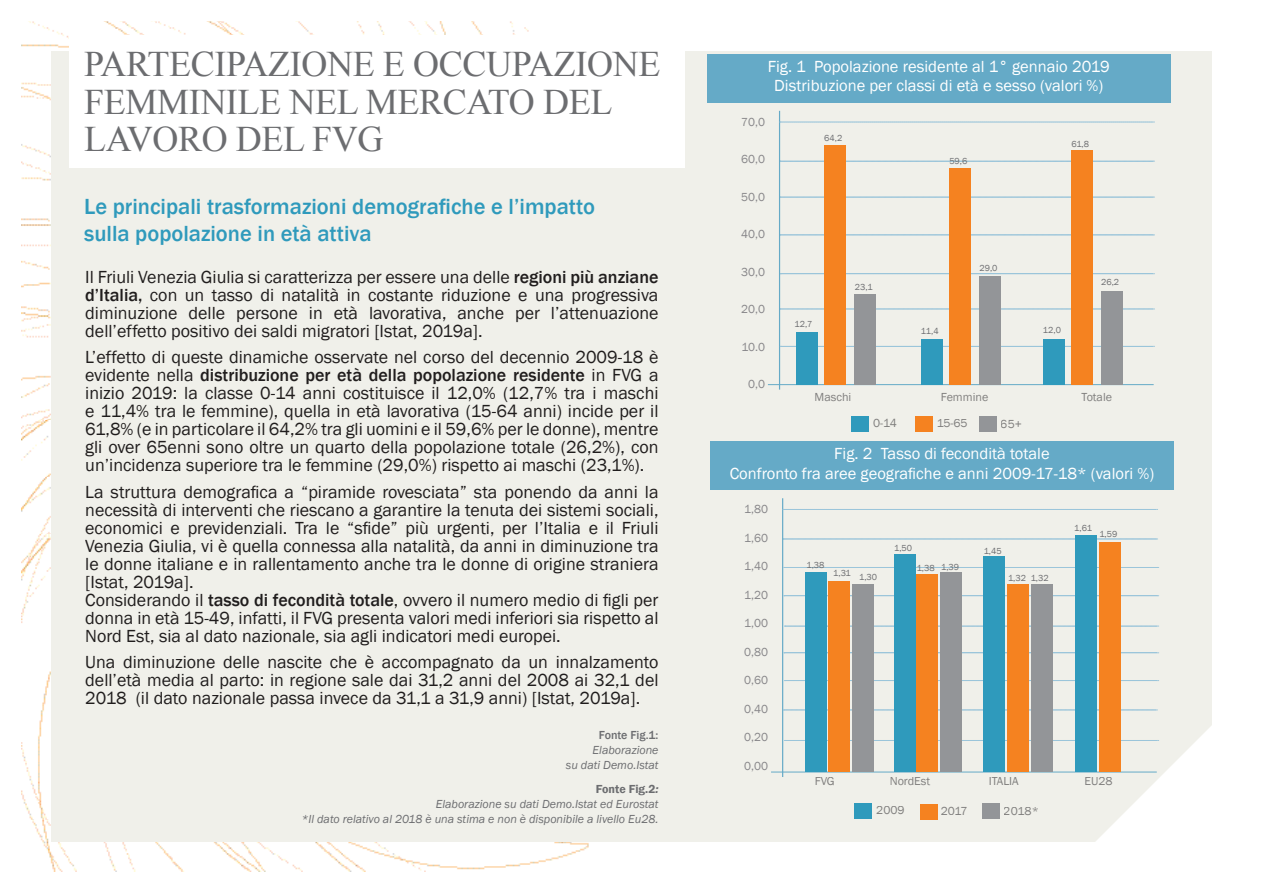
<style>
.page{position:relative;width:1263px;height:893px;background:#fff}
.page>*{position:absolute;margin:0;border:0;box-sizing:border-box;transform-origin:0 0}
.t1{font:36px/37.5px "Times New Roman";letter-spacing:-.01em;color:#6c6d70}
.t2{font:500 22.5px/27px "Franklin Gothic";color:#2f9abc}
.t3{font:18px/18px "Franklin Gothic";color:#231f20;text-align:justify}
.t4{font:16.5px/19.8px "Franklin Gothic";color:#fff;text-align:center}
.t5{font:italic 12px/15px "Franklin Gothic";color:#6c6d70;text-align:right}
.t6{font:12px "Franklin Gothic";color:#88878a}
.t7{font:500 12px "Franklin Gothic";color:#6c6d70}
.t8{font:9px "Franklin Gothic";color:#6c6d70}
.s1{font-weight:500}
.s2{font-weight:600;font-style:normal}
.s3{font-weight:600}
</style>
<div class="page">
<img style="left:21px;top:21px;width:568px;height:851px">
<div style="left:51px;top:51px;width:1161px;height:791px;background:#f0f0ea"></div>
<div style="left:69px;top:35px;width:616px;height:133px;background:#fff"></div>
<svg style="left:780px;top:161px;width:374px;height:1px"></svg>
<svg style="left:780px;top:309px;width:374px;height:1px"></svg>
<svg style="left:780px;top:235px;width:374px;height:1px"></svg>
<svg style="left:780px;top:197px;width:374px;height:1px"></svg>
<svg style="left:780px;top:273px;width:374px;height:1px"></svg>
<div style="left:707px;top:54px;width:463px;height:49px;background:#65aac7"></div>
<hr style="left:768px;top:384px;width:386px;height:1px;background:#65aac7">
<hr style="left:779px;top:111px;width:1px;height:279px;background:#65aac7">
<svg style="left:780px;top:122px;width:374px;height:1px"></svg>
<svg style="left:780px;top:346px;width:374px;height:1px"></svg>
<div style="left:915px;top:416px;width:17px;height:16px;background:#f58220"></div>
<div style="left:851px;top:416px;width:18px;height:16px;background:#2f9abc"></div>
<div style="left:796px;top:332px;width:21px;height:53px;background:#2f9abc"></div>
<div style="left:824px;top:146px;width:22px;height:239px;background:#f58220"></div>
<div style="left:854px;top:295px;width:21px;height:90px;background:#939598"></div>
<div style="left:979px;top:416px;width:18px;height:16px;background:#939598"></div>
<div style="left:921px;top:339px;width:22px;height:46px;background:#2f9abc"></div>
<div style="left:949px;top:169px;width:22px;height:216px;background:#f58220"></div>
<div style="left:979px;top:277px;width:22px;height:108px;background:#939598"></div>
<div style="left:1043px;top:339px;width:22px;height:46px;background:#2f9abc"></div>
<div style="left:1071px;top:151px;width:22px;height:234px;background:#f58220"></div>
<div style="left:1101px;top:291px;width:22px;height:94px;background:#939598"></div>
<svg style="left:783px;top:539px;width:375px;height:1px"></svg>
<svg style="left:784px;top:652px;width:375px;height:1px"></svg>
<svg style="left:784px;top:595px;width:375px;height:1px"></svg>
<svg style="left:784px;top:567px;width:375px;height:1px"></svg>
<svg style="left:784px;top:626px;width:375px;height:1px"></svg>
<div style="left:710px;top:441px;width:464px;height:49px;background:#65aac7"></div>
<hr style="left:771px;top:772px;width:386px;height:1px;background:#65aac7">
<hr style="left:782px;top:498px;width:1px;height:279px;background:#65aac7">
<svg style="left:783px;top:509px;width:375px;height:1px"></svg>
<svg style="left:784px;top:680px;width:375px;height:1px"></svg>
<div style="left:920px;top:804px;width:18px;height:16px;background:#f58220"></div>
<div style="left:854px;top:803px;width:18px;height:16px;background:#2f9abc"></div>
<div style="left:982px;top:803px;width:18px;height:16px;background:#939598"></div>
<svg style="left:783px;top:710px;width:374px;height:1px"></svg>
<svg style="left:784px;top:740px;width:375px;height:1px"></svg>
<div style="left:805px;top:573px;width:22px;height:199px;background:#2f9abc"></div>
<div style="left:828px;top:581px;width:22px;height:191px;background:#f58220"></div>
<div style="left:852px;top:584px;width:21px;height:188px;background:#939598"></div>
<div style="left:894px;top:555px;width:21px;height:217px;background:#2f9abc"></div>
<div style="left:917px;top:574px;width:21px;height:198px;background:#f58220"></div>
<div style="left:940px;top:573px;width:22px;height:199px;background:#939598"></div>
<div style="left:983px;top:556px;width:22px;height:216px;background:#2f9abc"></div>
<div style="left:1007px;top:584px;width:22px;height:188px;background:#f58220"></div>
<div style="left:1031px;top:584px;width:21px;height:188px;background:#939598"></div>
<div style="left:1075px;top:535px;width:21px;height:236px;background:#2f9abc"></div>
<div style="left:1099px;top:542px;width:21px;height:229px;background:#f58220"></div>
<h1 class="t1" style="left:84px;top:45px;width:578px">PARTECIPAZIONE E OCCUPAZIONE<br>FEMMINILE NEL MERCATO DEL<br>LAVORO DEL FVG</h1>
<p class="t2" style="left:84px;top:193px;width:512px">Le principali trasformazioni demografiche e l’impatto sulla popolazione in età attiva</p>
<p class="t3" style="left:85px;top:268px;width:575px">Il Friuli Venezia Giulia si caratterizza per essere una delle <span class="s1">regioni più anziane d’Italia,</span> con un tasso di natalità in costante riduzione e una progressiva diminuzione delle persone in età lavorativa, anche per l’attenuazione dell’effetto positivo dei saldi migratori [Istat, 2019a].</p>
<p class="t3" style="left:85px;top:348px;width:575px">L’effetto di queste dinamiche osservate nel corso del decennio 2009-18 è evidente nella <span class="s1">distribuzione per età della popolazione residente</span> in FVG a inizio 2019: la classe 0-14 anni costituisce il 12,0% (12,7% tra i maschi e 11,4% tra le femmine), quella in età lavorativa (15-64 anni) incide per il 61,8% (e in particolare il 64,2% tra gli uomini e il 59,6% per le donne), mentre gli over 65enni sono oltre un quarto della popolazione totale (26,2%), con un’incidenza superiore tra le femmine (29,0%) rispetto ai maschi (23,1%).</p>
<p class="t3" style="left:85px;top:483px;width:575px;text-align:left">La struttura demografica a “piramide rovesciata” sta ponendo da anni la necessità di interventi che riescano a garantire la tenuta dei sistemi sociali, economici e previdenziali. Tra le “sfide” più urgenti, per l’Italia e il Friuli Venezia Giulia, vi è quella connessa alla natalità, da anni in diminuzione tra le donne italiane e in rallentamento anche tra le donne di origine straniera [Istat, 2019a].<br>Considerando il <span class="s1">tasso di fecondità totale</span>, ovvero il numero medio di figli per donna in età 15-49, infatti, il FVG presenta valori medi inferiori sia rispetto al Nord Est, sia al dato nazionale, sia agli indicatori medi europei.</p>
<p class="t3" style="left:85px;top:653px;width:575px">Una diminuzione delle nascite che è accompagnato da un innalzamento dell’età media al parto: in regione sale dai 31,2 anni del 2008 ai 32,1 del 2018 (il dato nazionale passa invece da 31,1 a 31,9 anni) [Istat, 2019a].</p>
<p class="t7" style="left:599px;top:728px;width:61px">Fonte Fig.1:</p>
<p class="t5" style="left:566px;top:743px;width:94px">Elaborazione<br>su dati Demo.Istat</p>
<p class="t5" style="left:301px;top:781px;width:359px"><span class="s2">Fonte Fig.2</span><span class="s3">:<br></span>Elaborazione su dati Demo.Istat ed Eurostat<br>*Il dato relativo al 2018 è una stima e non è disponibile a livello Eu28.</p>
<p class="t4" style="left:768px;top:57px;width:344px">Fig. 1 Popolazione residente al 1° gennaio 2019<br>Distribuzione per classi di età e sesso (valori %)</p>
<p class="t6" style="left:741px;top:114px;width:26px">70,0</p>
<p class="t6" style="left:741px;top:152px;width:26px">60,0</p>
<p class="t6" style="left:741px;top:189px;width:26px">50,0</p>
<p class="t6" style="left:741px;top:227px;width:26px">40,0</p>
<p class="t6" style="left:741px;top:264px;width:26px">30,0</p>
<p class="t6" style="left:741px;top:302px;width:26px">20,0</p>
<p class="t6" style="left:741px;top:339px;width:25px">10.0</p>
<p class="t6" style="left:748px;top:377px;width:19px">0,0</p>
<p class="t8" style="left:824px;top:132px;width:20px">64,2</p>
<p class="t8" style="left:794px;top:318px;width:20px">12,7</p>
<p class="t8" style="left:855px;top:282px;width:19px">23,1</p>
<p class="t8" style="left:949px;top:156px;width:20px">59,6</p>
<p class="t8" style="left:921px;top:326px;width:19px">11,4</p>
<p class="t8" style="left:979px;top:263px;width:20px">29,0</p>
<p class="t8" style="left:1071px;top:139px;width:19px">61,8</p>
<p class="t8" style="left:1043px;top:325px;width:20px">12,0</p>
<p class="t8" style="left:1101px;top:276px;width:20px">26,2</p>
<p class="t6" style="left:814px;top:389px;width:38px">Maschi</p>
<p class="t6" style="left:941px;top:389px;width:49px">Femmine</p>
<p class="t6" style="left:1081px;top:389px;width:32px">Totale</p>
<p class="t6" style="left:873px;top:415px;width:25px">0-14</p>
<p class="t6" style="left:936px;top:416px;width:33px">15-65</p>
<p class="t6" style="left:1001px;top:417px;width:23px">65+</p>
<p class="t4" style="left:730px;top:444px;width:426px">Fig. 2 Tasso di fecondità totale<br>Confronto fra aree geografiche e anni 2009-17-18* (valori %)</p>
<p class="t6" style="left:744px;top:502px;width:25px">1,80</p>
<p class="t6" style="left:744px;top:530px;width:25px">1,60</p>
<p class="t6" style="left:744px;top:559px;width:25px">1,40</p>
<p class="t6" style="left:744px;top:587px;width:25px">1,20</p>
<p class="t6" style="left:744px;top:616px;width:25px">1,00</p>
<p class="t6" style="left:744px;top:644px;width:26px">0,80</p>
<p class="t6" style="left:744px;top:673px;width:26px">0,60</p>
<p class="t6" style="left:744px;top:701px;width:26px">0,40</p>
<p class="t6" style="left:744px;top:730px;width:26px">0,20</p>
<p class="t6" style="left:744px;top:758px;width:26px">0,00</p>
<p class="t8" style="left:1074px;top:523px;width:19px">1,61</p>
<p class="t8" style="left:1099px;top:528px;width:20px">1,59</p>
<p class="t8" style="left:894px;top:542px;width:20px">1,50</p>
<p class="t8" style="left:984px;top:545px;width:20px">1,45</p>
<p class="t8" style="left:806px;top:559px;width:20px">1,38</p>
<p class="t8" style="left:917px;top:562px;width:44px">1,38 1,39</p>
<p class="t8" style="left:833px;top:570px;width:45px">1,31 1,30</p>
<p class="t8" style="left:1008px;top:572px;width:42px">1,32 1,32</p>
<p class="t6" style="left:814px;top:774px;width:22px">FVG</p>
<p class="t6" style="left:890px;top:774px;width:42px">NordEst</p>
<p class="t6" style="left:989px;top:774px;width:32px">ITALIA</p>
<p class="t6" style="left:1084px;top:774px;width:30px">EU28</p>
<p class="t6" style="left:876px;top:803px;width:30px">2009</p>
<p class="t6" style="left:941px;top:803px;width:29px">2017</p>
<p class="t6" style="left:1004px;top:804px;width:36px">2018*</p>
</div>
